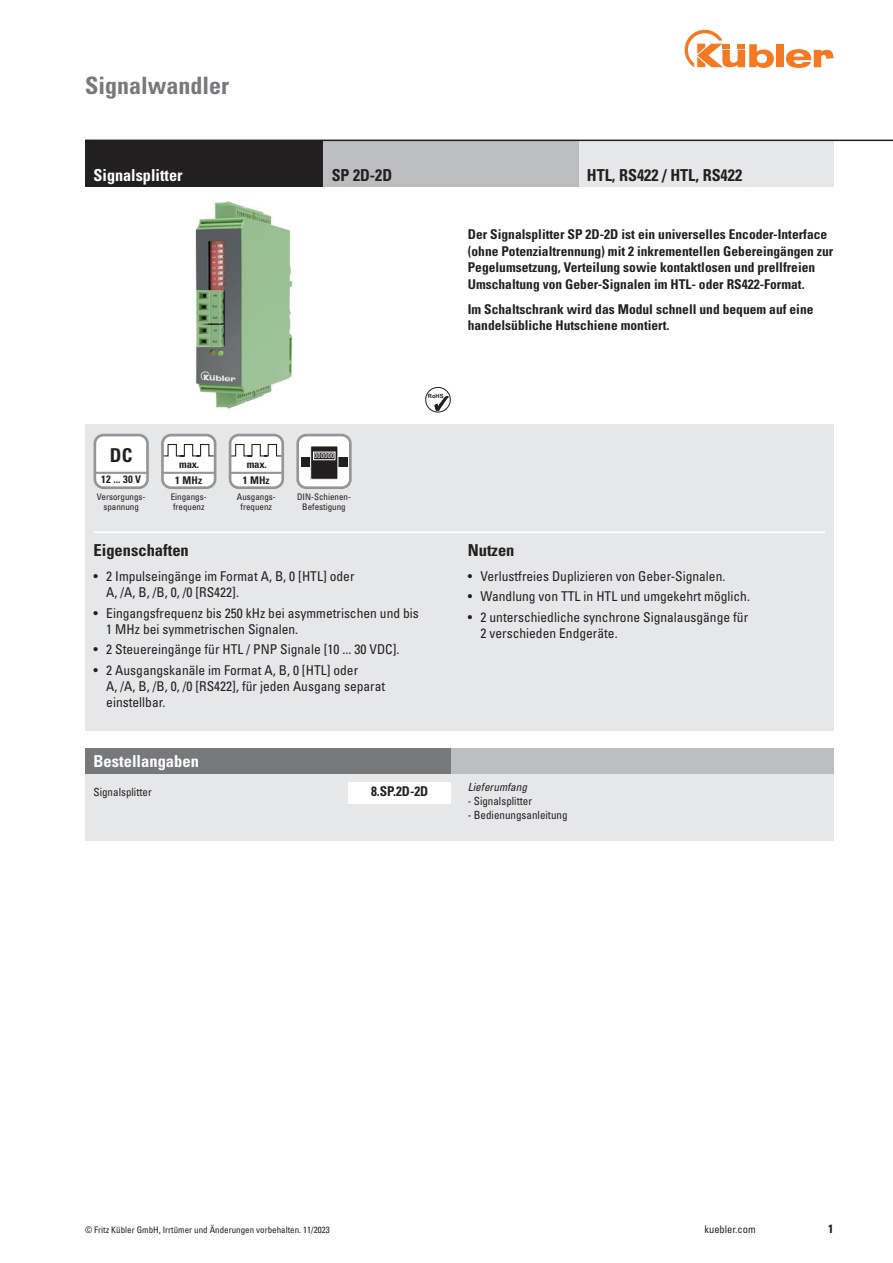
<style>
.page{position:relative;width:893px;height:1263px;background:#fff}
.page>*{position:absolute;margin:0;border:0;box-sizing:border-box;transform-origin:0 0}
.t1{font:700 condensed 24px "Univers LT Std";color:#76787b}
.t2{font:700 condensed 19.05px "Univers LT Std";color:#231f20}
.t3{font:700 condensed 16.5px "Univers LT Std";color:#231f20}
.t4{font:700 condensed 16.5px "Univers LT Std";color:#fff}
.t5{font:condensed 13.5px/16.2px "Univers LT Std";color:#231f20}
.t6{font:700 condensed 13.5px/16.5px "Univers LT Std";color:#231f20}
.t7{font:700 condensed 12px "Univers LT Std";color:#231f20}
.t8{font:condensed 11.25px "Univers LT Std";color:#231f20}
.t9{font:italic condensed 11.25px "Univers LT Std";color:#231f20}
.t10{font:700 condensed 10.65px "Univers LT Std";letter-spacing:.01em;color:#231f20}
.t11{font:condensed 10.5px "Univers LT Std";color:#231f20}
.t12{font:condensed 9px/10.5px "Univers LT Std";color:#231f20;text-align:center}
.t13{font:condensed 7.2px "Univers LT Std";letter-spacing:.04em;color:#fff}
.t14{font:700 5.85px "Arial";color:#231f20}
</style>
<div class="page">
<div style="left:776px;top:44px;width:8px;height:23px;background:#f47921"></div>
<svg style="left:786px;top:49px;width:47px;height:19px"></svg>
<svg style="left:685px;top:30px;width:89px;height:38px"></svg>
<img style="left:195px;top:201px;width:98px;height:208px">
<div style="left:85px;top:424px;width:748px;height:306px;background:#e6e7e9"></div>
<div style="left:298px;top:435px;width:52px;height:53px;background:#fff;border-radius:9px"></div>
<div style="left:296px;top:434px;width:56px;height:55px;border:3px solid #939598;border-radius:9px"></div>
<div style="left:301px;top:457px;width:46px;height:9px;background:#231f20"></div>
<svg style="left:310px;top:446px;width:29px;height:34px"></svg>
<div style="left:230px;top:435px;width:53px;height:53px;background:#fff;border-radius:9px"></div>
<div style="left:229px;top:434px;width:55px;height:55px;border:3px solid #939598;border-radius:9px"></div>
<hr style="left:229px;top:472px;width:53px;height:2px;background:#939598">
<svg style="left:230px;top:443px;width:52px;height:14px"></svg>
<div style="left:162px;top:435px;width:53px;height:53px;background:#fff;border-radius:9px"></div>
<div style="left:161px;top:434px;width:55px;height:55px;border:3px solid #939598;border-radius:9px"></div>
<hr style="left:162px;top:472px;width:52px;height:2px;background:#939598">
<svg style="left:163px;top:443px;width:52px;height:14px"></svg>
<div style="left:95px;top:435px;width:52px;height:53px;background:#fff;border-radius:9px"></div>
<div style="left:94px;top:434px;width:55px;height:55px;border:3px solid #939598;border-radius:9px"></div>
<hr style="left:94px;top:472px;width:53px;height:2px;background:#939598">
<svg style="left:425px;top:387px;width:26px;height:25px"></svg>
<hr style="left:94px;top:531px;width:731px;height:2px;background:#fff">
<div style="left:85px;top:748px;width:748px;height:93px;background:#e6e7e9"></div>
<div style="left:451px;top:748px;width:382px;height:26px;background:#bcbdc0"></div>
<div style="left:349px;top:782px;width:102px;height:22px;background:#fff"></div>
<div style="left:85px;top:748px;width:366px;height:26px;background:#76787b"></div>
<div style="left:578px;top:140px;width:255px;height:47px;background:#e6e7e9"></div>
<div style="left:85px;top:140px;width:238px;height:47px;background:#231f20"></div>
<div style="left:323px;top:140px;width:255px;height:47px;background:#bcbdc0"></div>
<hr style="left:85px;top:140px;width:808px;height:1px;background:#231f20">
<h1 class="t1" style="left:85px;top:71px;width:146px">Signalwandler</h1>
<p class="t4" style="left:94px;top:165px;width:90px">Signalsplitter</p>
<p class="t3" style="left:332px;top:165px;width:62px">SP 2D-2D</p>
<p class="t3" style="left:587px;top:165px;width:157px">HTL, RS422 / HTL, RS422</p>
<p class="t6" style="left:468px;top:226px;width:367px">Der Signalsplitter SP 2D-2D ist ein universelles Encoder-Interface (ohne Potenzialtrennung) mit 2 inkrementellen Gebereingängen zur Pegelumsetzung, Verteilung sowie kontaktlosen und prellfreien Umschaltung von Geber-Signalen im HTL- oder RS422-Format.</p>
<p class="t6" style="left:468px;top:301px;width:347px">Im Schaltschrank wird das Modul schnell und bequem auf eine handelsübliche Hutschiene montiert.</p>
<p class="t14" style="left:428px;top:392px;width:17px">RoHS</p>
<h2 class="t2" style="left:110px;top:443px;width:24px">DC</h2>
<p class="t10" style="left:101px;top:473px;width:41px">12 ... 30 V</p>
<p class="t10" style="left:179px;top:457px;width:21px">max.</p>
<p class="t10" style="left:175px;top:473px;width:28px">1 MHz</p>
<p class="t10" style="left:247px;top:457px;width:21px">max.</p>
<p class="t10" style="left:243px;top:473px;width:28px">1 MHz</p>
<p class="t13" style="left:314px;top:451px;width:21px">000000</p>
<p class="t12" style="left:171px;top:491px;width:37px;text-align:left">Eingangs&shy;frequenz</p>
<p class="t12" style="left:237px;top:491px;width:40px">Ausgangs&shy;frequenz</p>
<p class="t12" style="left:297px;top:491px;width:56px">DIN-Schienen-<br>Befestigung</p>
<p class="t12" style="left:97px;top:491px;width:50px">Versorgungs&shy;spannung</p>
<p class="t3" style="left:94px;top:540px;width:97px">Eigenschaften</p>
<p class="t5" style="left:106px;top:568px;width:250px;text-indent:-13px">• 2 Impulseingänge im Format A, B, 0 [HTL] oder<br>A, /A, B, /B, 0, /0 [RS422].</p>
<p class="t5" style="left:106px;top:604px;width:314px;text-indent:-13px">• Eingangsfrequenz bis 250 kHz bei asymmetrischen und bis<br>1 MHz bei symmetrischen Signalen.</p>
<p class="t5" style="left:94px;top:641px;width:307px">• 2 Steuereingänge für HTL / PNP Signale [10 ... 30 VDC].</p>
<p class="t5" style="left:106px;top:662px;width:280px;text-indent:-13px">• 2 Ausgangskanäle im Format A, B, 0 [HTL] oder<br>A, /A, B, /B, 0, /0 [RS422], für jeden Ausgang separat einstellbar.</p>
<p class="t4" style="left:94px;top:751px;width:107px">Bestellangaben</p>
<p class="t8" style="left:94px;top:785px;width:60px">Signalsplitter</p>
<p class="t6" style="left:371px;top:783px;width:59px">8.SP.2D-2D</p>
<p class="t3" style="left:468px;top:540px;width:48px">Nutzen</p>
<p class="t5" style="left:468px;top:568px;width:259px">• Verlustfreies Duplizieren von Geber-Signalen.</p>
<p class="t5" style="left:468px;top:588px;width:284px">• Wandlung von TTL in HTL und umgekehrt möglich.</p>
<p class="t5" style="left:480px;top:609px;width:269px;text-indent:-13px">• 2 unterschiedliche synchrone Signalausgänge für<br>2 verschieden Endgeräte.</p>
<p class="t9" style="left:468px;top:779px;width:61px">Lieferumfang</p>
<p class="t8" style="left:468px;top:794px;width:66px">- Signalsplitter</p>
<p class="t8" style="left:468px;top:808px;width:101px">- Bedienungsanleitung</p>
<p class="t12" style="left:85px;top:1224px;width:246px">© Fritz Kübler GmbH, Irrtümer und Änderungen vorbehalten. 11/2023</p>
<p class="t11" style="left:704px;top:1223px;width:53px">kuebler.com</p>
<p class="t7" style="left:828px;top:1221px;width:7px">1</p>
</div>
